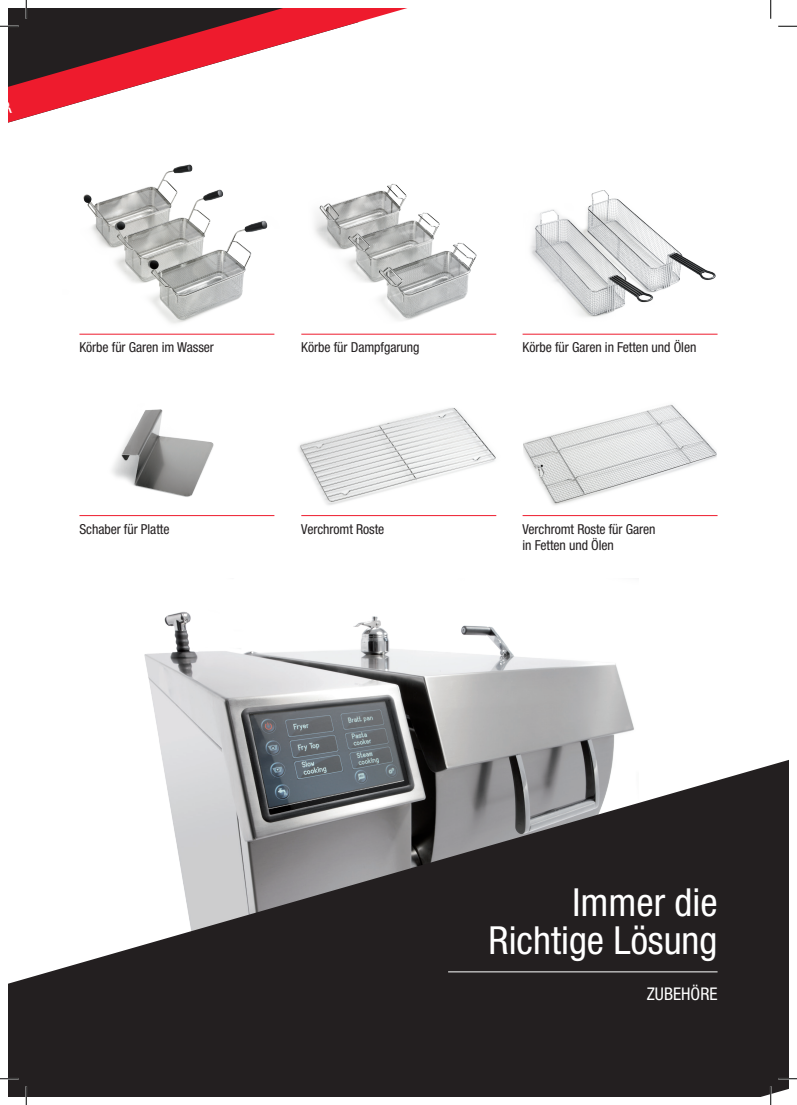
<style>
.page{position:relative;width:797px;height:1105px;background:#fff}
.page>*{position:absolute;margin:0;border:0;box-sizing:border-box;transform-origin:0 0}
.t1{font:condensed 38.75px/37.5px "Helvetica Neue";color:#fff;text-align:right}
.t2{font:condensed 17.5px "Helvetica Neue";color:#fff}
.t3{font:condensed 13.75px/16.5px "Helvetica Neue";letter-spacing:-.005em;color:#231f20}
</style>
<div class="page">
<img style="left:144px;top:612px;width:490px;height:145px">
<svg style="left:9px;top:757px;width:779px;height:339px;fill:#231f20"></svg>
<svg style="left:9px;top:9px;width:395px;height:114px"></svg>
<img style="left:83px;top:164px;width:185px;height:160px">
<img style="left:105px;top:409px;width:169px;height:108px">
<img style="left:314px;top:184px;width:163px;height:137px">
<img style="left:298px;top:408px;width:199px;height:108px">
<img style="left:530px;top:191px;width:186px;height:126px">
<img style="left:523px;top:404px;width:194px;height:113px">
<hr style="left:79px;top:334px;width:195px;height:1px;background:#ee1b2d">
<hr style="left:79px;top:515px;width:195px;height:1px;background:#ee1b2d">
<hr style="left:301px;top:334px;width:195px;height:1px;background:#ee1b2d">
<hr style="left:301px;top:515px;width:195px;height:1px;background:#ee1b2d">
<hr style="left:522px;top:334px;width:195px;height:1px;background:#ee1b2d">
<hr style="left:522px;top:515px;width:195px;height:1px;background:#ee1b2d">
<hr style="left:448px;top:971px;width:269px;height:1px;background:#fff">
<svg style="left:0;top:25px;width:19px;height:2px"></svg>
<svg style="left:778px;top:25px;width:19px;height:2px"></svg>
<svg style="left:0;top:1078px;width:19px;height:1px"></svg>
<svg style="left:778px;top:1078px;width:19px;height:1px"></svg>
<svg style="left:25px;top:0;width:2px;height:19px"></svg>
<svg style="left:25px;top:1086px;width:2px;height:19px"></svg>
<svg style="left:770px;top:0;width:1px;height:19px"></svg>
<svg style="left:770px;top:1086px;width:1px;height:19px"></svg>
<svg style="left:8px;top:100px;width:4px;height:14px"></svg>
<p class="t3" style="left:79px;top:339px;width:136px">Körbe für Garen im Wasser</p>
<p class="t3" style="left:79px;top:520px;width:92px">Schaber für Platte</p>
<p class="t3" style="left:301px;top:339px;width:119px">Körbe für Dampfgarung</p>
<p class="t3" style="left:301px;top:520px;width:85px">Verchromt Roste</p>
<p class="t3" style="left:522px;top:339px;width:175px">Körbe für Garen in Fetten und Ölen</p>
<p class="t3" style="left:522px;top:520px;width:134px">Verchromt Roste für Garen in Fetten und Ölen</p>
<h1 class="t1" style="left:488px;top:883px;width:230px">Immer die<br>Richtige Lösung</h1>
<p class="t2" style="left:647px;top:983px;width:72px">ZUBEHÖRE</p>
</div>
